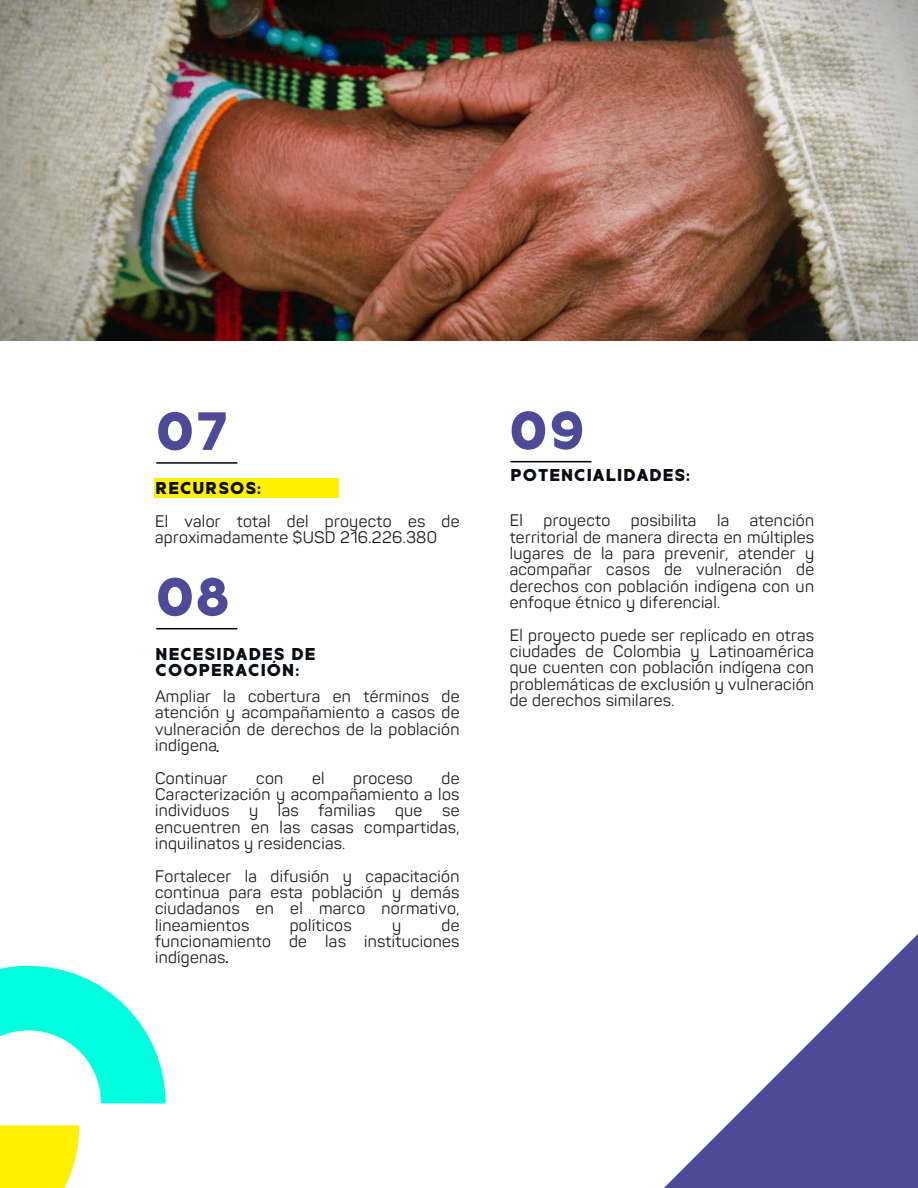
<style>
.page{position:relative;width:918px;height:1188px;background:#fff}
.page>*{position:absolute;margin:0;border:0;box-sizing:border-box;transform-origin:0 0}
.t1{font:800 56.25px "Metrisch";color:#4d4b98}
.t2{font:800 18px/16.4px "Metrisch";letter-spacing:.06em;color:#090e15}
.t3{font:16.5px/16.4px "Panton";letter-spacing:.02em;color:#1d1d1b;text-align:justify}
.s1{font-family:"Arial";font-size:18px;color:#000}
</style>
<div class="page">
<svg style="left:664px;top:934px;width:254px;height:254px"></svg>
<img style="left:0;top:0;width:918px;height:341px">
<svg style="left:0;top:1125px;width:79px;height:63px;background:#fff10f"></svg>
<svg style="left:0;top:966px;width:166px;height:138px"></svg>
<div style="left:154px;top:478px;width:185px;height:19px;background:#fff100"></div>
<hr style="left:156px;top:462px;width:81px;height:2px;background:#000">
<hr style="left:156px;top:628px;width:81px;height:1px;background:#000">
<hr style="left:510px;top:461px;width:82px;height:1px;background:#000">
<h1 class="t1" style="left:157px;top:398px;width:72px">07</h1>
<p class="t2" style="left:156px;top:480px;width:107px">RECURSOS:</p>
<p class="t3" style="left:155px;top:513px;width:306px">El valor total del proyecto es de aproximadamente $USD 216.226.380</p>
<h1 class="t1" style="left:157px;top:564px;width:75px">08</h1>
<p class="t2" style="left:156px;top:646px;width:161px">NECESIDADES DE<br>COOPERACIÓN:</p>
<p class="t3" style="left:155px;top:688px;width:306px">Ampliar la cobertura en términos de atención y acompañamiento a casos de vulneración de derechos de la población indígena<span class="s1">.</span></p>
<p class="t3" style="left:155px;top:770px;width:74px">Continuar</p>
<p class="t3" style="left:256px;top:770px;width:29px">con</p>
<p class="t3" style="left:312px;top:770px;width:14px">el</p>
<p class="t3" style="left:353px;top:770px;width:61px">proceso</p>
<p class="t3" style="left:155px;top:770px;width:306px;text-indent:286px">de Caracterización y acompañamiento a los individuos y las familias que se encuentren en las casas compartidas, inquilinatos y residencias.</p>
<p class="t3" style="left:155px;top:868px;width:306px">Fortalecer la difusión y capacitación continua para esta población y demás ciudadanos en el marco normativo, lineamientos</p>
<p class="t3" style="left:155px;top:917px;width:306px;text-indent:286px">de funcionamiento de las instituciones indígenas<span class="s1">.</span></p>
<p class="t3" style="left:290px;top:917px;width:63px">políticos</p>
<p class="t3" style="left:392px;top:917px;width:11px">y</p>
<h1 class="t1" style="left:510px;top:398px;width:77px">09</h1>
<p class="t2" style="left:510px;top:467px;width:181px">POTENCIALIDADES:</p>
<p class="t3" style="left:510px;top:512px;width:306px">El proyecto posibilita la atención territorial de manera directa en múltiples lugares de la para prevenir, atender y acompañar casos de vulneración de derechos con población indígena con un enfoque étnico y diferencial.</p>
<p class="t3" style="left:510px;top:627px;width:306px">El proyecto puede ser replicado en otras ciudades de Colombia y Latinoamérica que cuenten con población indígena con problemáticas de exclusión y vulneración de derechos similares.</p>
</div>
